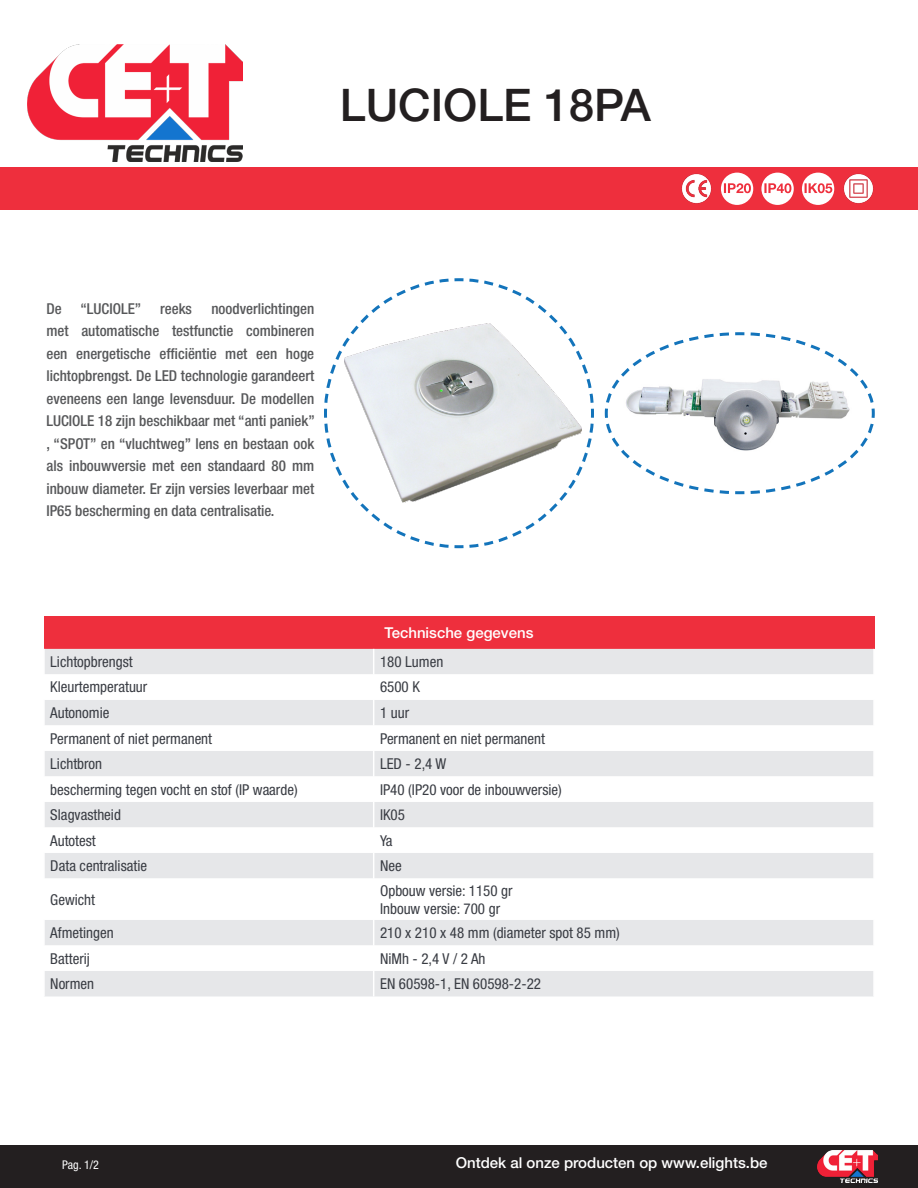
<style>
.page{position:relative;width:918px;height:1188px;background:#fff}
.page>*{position:absolute;margin:0;border:0;box-sizing:border-box;transform-origin:0 0}
.t1{font:500 45px "Helvetica Neue LT Std";color:#231f20}
.BT{font:500 condensed 15px/22.5px "Helvetica Neue LT Std";color:#57585a;text-align:justify}
.Table_data__Left{font:condensed 15px/18px "Helvetica Neue LT Std";color:#393c43}
.Table_Header_Center{font:500 15px "Helvetica Neue LT Std";color:#fff}
.t2{font:condensed 12px "Helvetica Neue LT Std";color:#fff}
</style>
<div class="page">
<div style="left:0;top:1145px;width:918px;height:43px;background:#231f20"></div>
<div style="left:0;top:168px;width:918px;height:42px;background:#ee2f3d"></div>
<img style="left:818px;top:1151px;width:60px;height:32px">
<img style="left:27px;top:45px;width:216px;height:116px">
<svg style="left:761px;top:173px;width:33px;height:32px"></svg>
<svg style="left:802px;top:173px;width:32px;height:32px"></svg>
<svg style="left:721px;top:173px;width:32px;height:32px"></svg>
<img style="left:843px;top:173px;width:31px;height:31px">
<img style="left:681px;top:173px;width:31px;height:31px">
<div style="left:44px;top:616px;width:830px;height:33px;background:#ee2f3d"></div>
<div style="left:45px;top:649px;width:828px;height:347px;background:#e6e7e9"></div>
<svg style="left:45px;top:674px;width:828px;height:128px"></svg>
<svg style="left:45px;top:827px;width:828px;height:144px"></svg>
<hr style="left:373px;top:878px;width:1px;height:42px;background:#fff">
<svg style="left:373px;top:920px;width:1px;height:76px"></svg>
<svg style="left:373px;top:649px;width:1px;height:229px"></svg>
<svg style="left:324px;top:278px;width:270px;height:271px"></svg>
<img style="left:344px;top:324px;width:238px;height:179px">
<svg style="left:604px;top:332px;width:271px;height:163px"></svg>
<h1 class="t1" style="left:340px;top:79px;width:312px">LUCIOLE 18PA</h1>
<p class="BT" style="left:46px;top:297px;width:17px">De</p>
<p class="BT" style="left:81px;top:297px;width:62px">“LUCIOLE”</p>
<p class="BT" style="left:160px;top:297px;width:33px">reeks</p>
<p class="BT" style="left:46px;top:297px;width:270px;text-indent:165px">noodverlichtingen met automatische testfunctie combineren een energetische efficiëntie met een hoge lichtopbrengst. De LED technologie garandeert eveneens een lange levensduur. De modellen LUCIOLE 18 zijn beschikbaar met “anti paniek” , “SPOT” en “vluchtweg” lens en bestaan ook als inbouwversie met een standaard 80 mm inbouw diameter. Er zijn versies leverbaar met IP65 bescherming en data centralisatie.</p>
<p class="Table_Header_Center" style="left:385px;top:624px;width:150px">Technische gegevens</p>
<p class="Table_data__Left" style="left:50px;top:653px;width:84px">Lichtopbrengst</p>
<p class="Table_data__Left" style="left:380px;top:653px;width:65px">180 Lumen</p>
<p class="Table_data__Left" style="left:50px;top:678px;width:99px">Kleurtemperatuur</p>
<p class="Table_data__Left" style="left:380px;top:678px;width:41px">6500 K</p>
<p class="Table_data__Left" style="left:50px;top:704px;width:61px">Autonomie</p>
<p class="Table_data__Left" style="left:380px;top:704px;width:31px">1 uur</p>
<p class="Table_data__Left" style="left:50px;top:729px;width:163px">Permanent of niet permanent</p>
<p class="Table_data__Left" style="left:380px;top:729px;width:166px">Permanent en niet permanent</p>
<p class="Table_data__Left" style="left:50px;top:755px;width:53px">Lichtbron</p>
<p class="Table_data__Left" style="left:380px;top:755px;width:68px">LED - 2,4 W</p>
<p class="Table_data__Left" style="left:50px;top:780px;width:249px">bescherming tegen vocht en stof (IP waarde)</p>
<p class="Table_data__Left" style="left:380px;top:780px;width:183px">IP40 (IP20 voor de inbouwversie)</p>
<p class="Table_data__Left" style="left:50px;top:806px;width:72px">Slagvastheid</p>
<p class="Table_data__Left" style="left:380px;top:806px;width:26px">IK05</p>
<p class="Table_data__Left" style="left:50px;top:831px;width:47px">Autotest</p>
<p class="Table_data__Left" style="left:380px;top:831px;width:14px">Ya</p>
<p class="Table_data__Left" style="left:50px;top:857px;width:98px">Data centralisatie</p>
<p class="Table_data__Left" style="left:380px;top:857px;width:23px">Nee</p>
<p class="Table_data__Left" style="left:50px;top:890px;width:46px">Gewicht</p>
<p class="Table_data__Left" style="left:380px;top:881px;width:134px">Opbouw versie: 1150 gr<br>Inbouw versie: 700 gr</p>
<p class="Table_data__Left" style="left:50px;top:924px;width:65px">Afmetingen</p>
<p class="Table_data__Left" style="left:380px;top:924px;width:241px">210 x 210 x 48 mm (diameter spot 85 mm)</p>
<p class="Table_data__Left" style="left:50px;top:949px;width:41px">Batterij</p>
<p class="Table_data__Left" style="left:380px;top:949px;width:107px">NiMh - 2,4 V / 2 Ah</p>
<p class="Table_data__Left" style="left:50px;top:975px;width:45px">Normen</p>
<p class="Table_data__Left" style="left:380px;top:975px;width:163px">EN 60598-1, EN 60598-2-22</p>
<p class="t2" style="left:62px;top:1157px;width:38px">Pag. 1/2</p>
<p class="Table_Header_Center" style="left:456px;top:1154px;width:313px">Ontdek al onze producten op www.elights.be</p>
</div>
